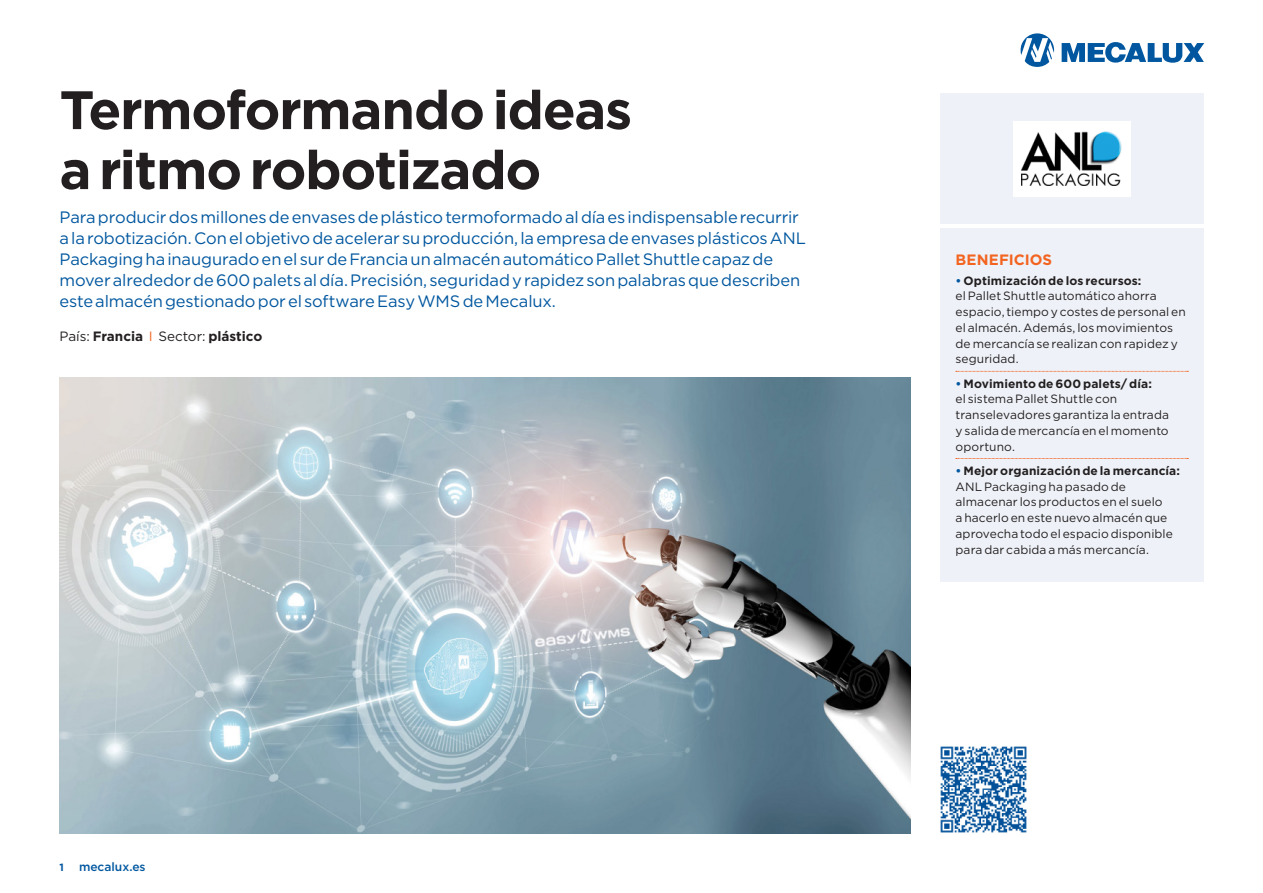
<style>
.page{position:relative;width:1263px;height:893px;background:#fff}
.page>*{position:absolute;margin:0;border:0;box-sizing:border-box;transform-origin:0 0}
.t1{font:700 54px/60px "Gotham";letter-spacing:-.025em;color:#231f20}
.t2{font:16.5px/21px "Gotham";letter-spacing:-.01em;color:#01579f}
.t3{font:700 15px "Gotham";color:#f36421}
.t4{font:700 13.5px "Gotham";color:#231f20}
.t5{font:12px/15.8px "Gotham";letter-spacing:.005em;color:#231f20}
.t6{font:500 12px "Gotham";color:#01579f}
.t7{font:700 10.5px "Gotham";color:#01579f}
.s1{font-weight:400}
.s2{font-weight:400;color:#f36421}
.s3{font-weight:700;color:#01579f}
.s4{font-weight:700}
</style>
<div class="page">
<svg style="left:1020px;top:33px;width:34px;height:34px"></svg>
<svg style="left:1062px;top:42px;width:142px;height:21px"></svg>
<div style="left:940px;top:94px;width:263px;height:130px;background:#eef2f8"></div>
<img style="left:940px;top:746px;width:87px;height:87px">
<div style="left:940px;top:229px;width:263px;height:353px;background:#eef2f8"></div>
<svg style="left:956px;top:371px;width:232px;height:1px"></svg>
<svg style="left:956px;top:458px;width:232px;height:1px"></svg>
<div style="left:1013px;top:121px;width:117px;height:75px;background:#fff"></div>
<img style="left:60px;top:377px;width:850px;height:457px">
<img style="left:1021px;top:132px;width:101px;height:53px">
<h1 class="t1" style="left:60px;top:80px;width:574px">Termoformando ideas a ritmo robotizado</h1>
<p class="t2" style="left:60px;top:207px;width:748px">Para producir dos millones de envases de plástico termoformado al día es indispensable recurrir a la robotización. Con el objetivo de acelerar su producción, la empresa de envases plásticos ANL Packaging ha inaugurado en el sur de Francia un almacén automático Pallet Shuttle capaz de mover alrededor de 600 palets al día. Precisión, seguridad y rapidez son palabras que describen este almacén gestionado por el software Easy WMS de Mecalux.</p>
<p class="t4" style="left:60px;top:327px;width:204px"><span class="s1">País:</span> Francia <span class="s2">I</span> <span class="s1">Sector:</span> plástico</p>
<p class="t7" style="left:60px;top:860px;width:6px">1</p>
<p class="t6" style="left:79px;top:859px;width:68px">mecalux.es</p>
<p class="t3" style="left:955px;top:249px;width:98px">BENEFICIOS</p>
<p class="t5" style="left:955px;top:272px;width:232px"><span class="s3">•</span> <span class="s4">Optimización de los recursos:<br></span>el Pallet Shuttle automático ahorra espacio, tiempo y costes de personal en el almacén. Además, los movimientos de mercancía se realizan con rapidez y seguridad.</p>
<p class="t5" style="left:955px;top:375px;width:215px"><span class="s3">•</span> <span class="s4">Movimiento de 600 palets/ día:<br></span>el sistema Pallet Shuttle con transelevadores garantiza la entrada y salida de mercancía en el momento oportuno.</p>
<p class="t5" style="left:955px;top:462px;width:226px"><span class="s3">•</span> <span class="s4">Mejor organización de la mercancía:<br></span>ANL Packaging ha pasado de almacenar los productos en el suelo<br>a hacerlo en este nuevo almacén que aprovecha todo el espacio disponible para dar cabida a más mercancía.</p>
</div>
